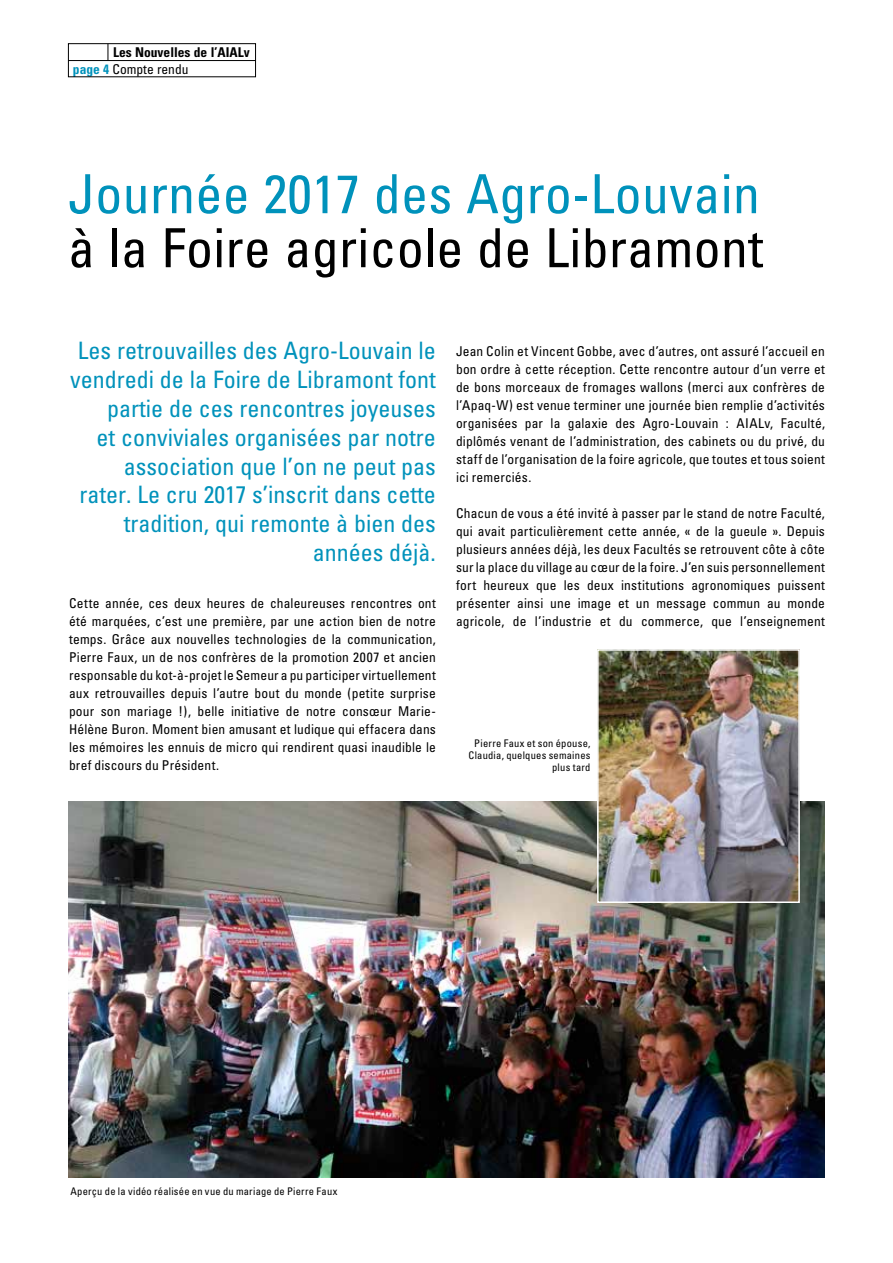
<style>
.page{position:relative;width:893px;height:1263px;background:#fff}
.page>*{position:absolute;margin:0;border:0;box-sizing:border-box;transform-origin:0 0}
.t1{font:condensed 54px "Univers";letter-spacing:.005em;color:#000}
.t2{font:condensed 54px "Univers";letter-spacing:.005em;color:#0092bb}
.t3{font:condensed 24px/28.8px "Univers";color:#0092bb;text-align:right}
.t4{font:condensed 13.5px/18px "Univers";letter-spacing:.015em;color:#000;text-align:justify}
.t5{font:700 condensed 13.5px/16.5px "Univers";color:#000}
.t6{font:condensed 10.5px/12px "Univers";letter-spacing:.02em;color:#000;text-align:right}
.s1{color:#0092bb}
.s2{font-weight:400}
</style>
<div class="page">
<div style="left:68px;top:43px;width:188px;height:34px;border:1px solid #000"></div>
<hr style="left:68px;top:60px;width:188px;height:1px;background:#000">
<svg style="left:108px;top:44px;width:1px;height:16px"></svg>
<img style="left:68px;top:801px;width:757px;height:377px">
<img style="left:600px;top:652px;width:197px;height:248px">
<div style="left:597px;top:649px;width:203px;height:254px;border:2px solid #fff"></div>
<p class="t5" style="left:73px;top:44px;width:178px;text-indent:40px">Les Nouvelles de l’AIALv <span class="s1">page 4</span> <span class="s2">Compte rendu</span></p>
<h1 class="t2" style="left:68px;top:160px;width:693px">Journée 2017 des Agro-Louvain</h1>
<h1 class="t1" style="left:68px;top:214px;width:697px">à la Foire agricole de Libramont</h1>
<p class="t3" style="left:70px;top:336px;width:367px">Les retrouvailles des Agro-Louvain le vendredi de la Foire de Libramont font partie de ces rencontres joyeuses<br>et conviviales organisées par notre association que l’on ne peut pas rater. Le cru 2017 s’inscrit dans cette tradition, qui remonte à bien des années déjà.</p>
<p class="t4" style="left:69px;top:594px;width:368px">Cette année, ces deux heures de chaleureuses rencontres ont été marquées, c’est une première, par une action bien de notre temps. Grâce aux nouvelles technologies de la communication, Pierre Faux, un de nos confrères de la promotion 2007 et ancien responsable du kot-à-projet le Semeur a pu participer virtuellement aux retrouvailles depuis l’autre bout du monde (petite surprise pour son mariage !), belle initiative de notre consœur Marie-Hélène Buron. Moment bien amusant et ludique qui effacera dans les mémoires les ennuis de micro qui rendirent quasi inaudible le bref discours du Président.</p>
<p class="t4" style="left:456px;top:342px;width:370px">Jean Colin et Vincent Gobbe, avec d’autres, ont assuré l’accueil en bon ordre à cette réception. Cette rencontre autour d’un verre et de bons morceaux de fromages wallons (merci aux confrères de l’Apaq-W) est venue terminer une journée bien remplie d’activités organisées par la galaxie des Agro-Louvain : AIALv, Faculté, diplômés venant de l’administration, des cabinets ou du privé, du staff de l’organisation de la foire agricole, que toutes et tous soient ici remerciés.</p>
<p class="t4" style="left:456px;top:504px;width:370px">Chacun de vous a été invité à passer par le stand de notre Faculté, qui avait particulièrement cette année, « de la gueule ». Depuis plusieurs années déjà, les deux Facultés se retrouvent côte à côte sur la place du village au cœur de la foire. J’en suis personnellement fort heureux que les deux institutions agronomiques puissent présenter ainsi une image et un message commun au monde agricole, de l’industrie et du commerce, que l’enseignement</p>
<p class="t6" style="left:469px;top:737px;width:123px">Pierre Faux et son épouse,<br>Claudia, quelques semaines plus tard</p>
<p class="t6" style="left:70px;top:1185px;width:268px">Aperçu de la vidéo réalisée en vue du mariage de Pierre Faux</p>
</div>
